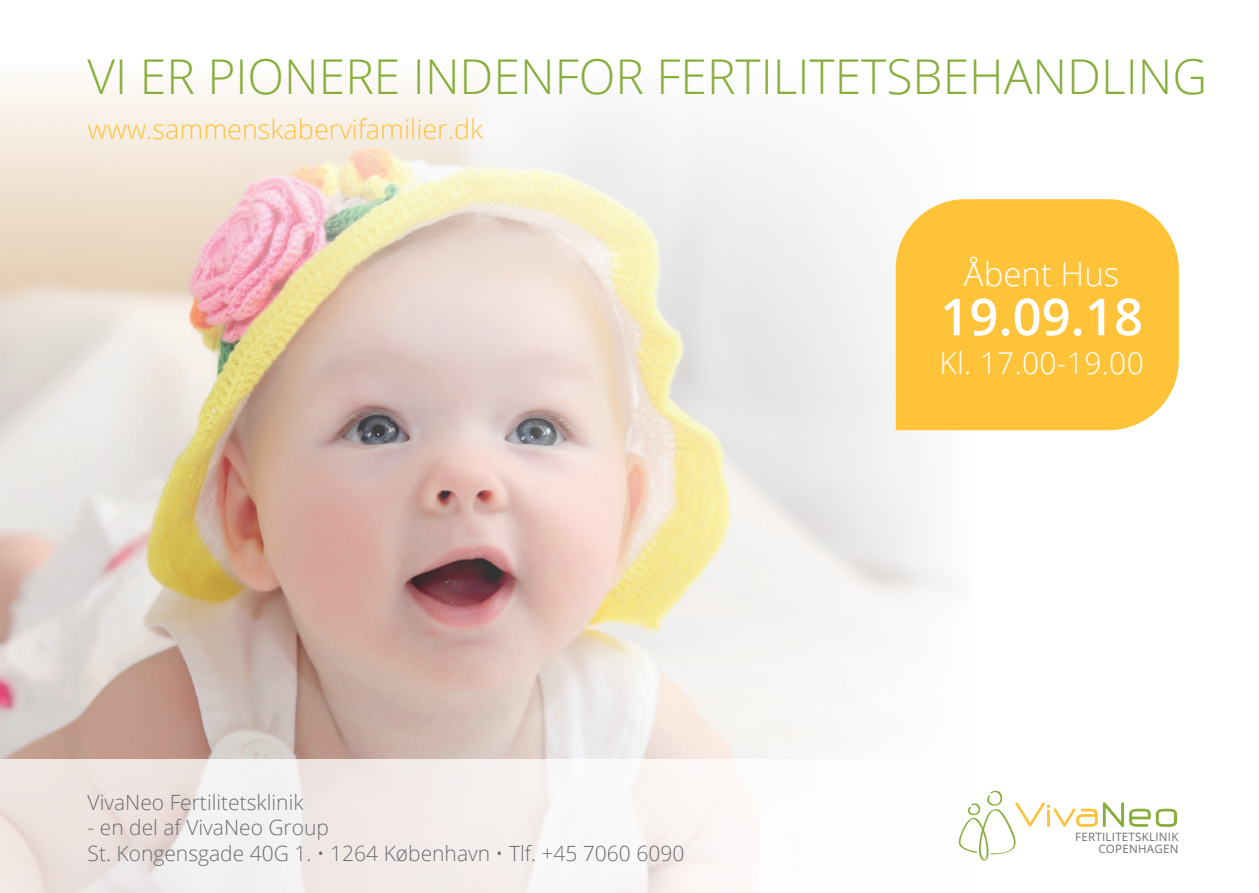
<style>
.page{position:relative;width:1259px;height:893px;background:#fff}
.page>*{position:absolute;margin:0;border:0;box-sizing:border-box;transform-origin:0 0}
.t1{font:600 51px "Open Sans";color:#fff}
.t2{font:300 48px "Open Sans";color:#87ae3b}
.t3{font:300 33px "Open Sans";color:#fff}
.t4{font:300 30px "Open Sans";letter-spacing:.01em;color:#fff}
.t5{font:300 27px "Open Sans";color:#ffc339}
.t6{font:300 21px/25.2px "Open Sans";color:#6c6d70}
.t7{font:11.7px/12.3px "Open Sans";letter-spacing:.02em;color:#6c6d70;text-align:right}
</style>
<div class="page">
<img style="left:0;top:83px;width:971px;height:676px">
<div style="left:0;top:759px;width:1259px;height:134px;background:linear-gradient(to right,#ece3e1,#fff)"></div>
<svg style="left:958px;top:791px;width:219px;height:69px"></svg>
<div style="left:895px;top:199px;width:283px;height:231px;background:#ffc339"></div>
<h2 class="t2" style="left:88px;top:44px;width:1121px">VI ER PIONERE INDENFOR FERTILITETSBEHANDLING</h2>
<p class="t5" style="left:88px;top:111px;width:397px">www.sammenskabervifamilier.dk</p>
<p class="t6" style="left:88px;top:789px;width:217px">VivaNeo Fertilitetsklinik</p>
<p class="t6" style="left:88px;top:815px;width:598px">- en del af VivaNeo Group<br>St. Kongensgade 40G 1. • 1264 København • Tlf. +45 7060 6090</p>
<h3 class="t3" style="left:964px;top:251px;width:157px">Åbent Hus</h3>
<h1 class="t1" style="left:940px;top:282px;width:204px">19.09.18</h1>
<h3 class="t4" style="left:939px;top:343px;width:206px">Kl. 17.00-19.00</h3>
<p class="t7" style="left:1075px;top:830px;width:105px">FERTILITETSKLINIK<br>COPENHAGEN</p>
</div>
